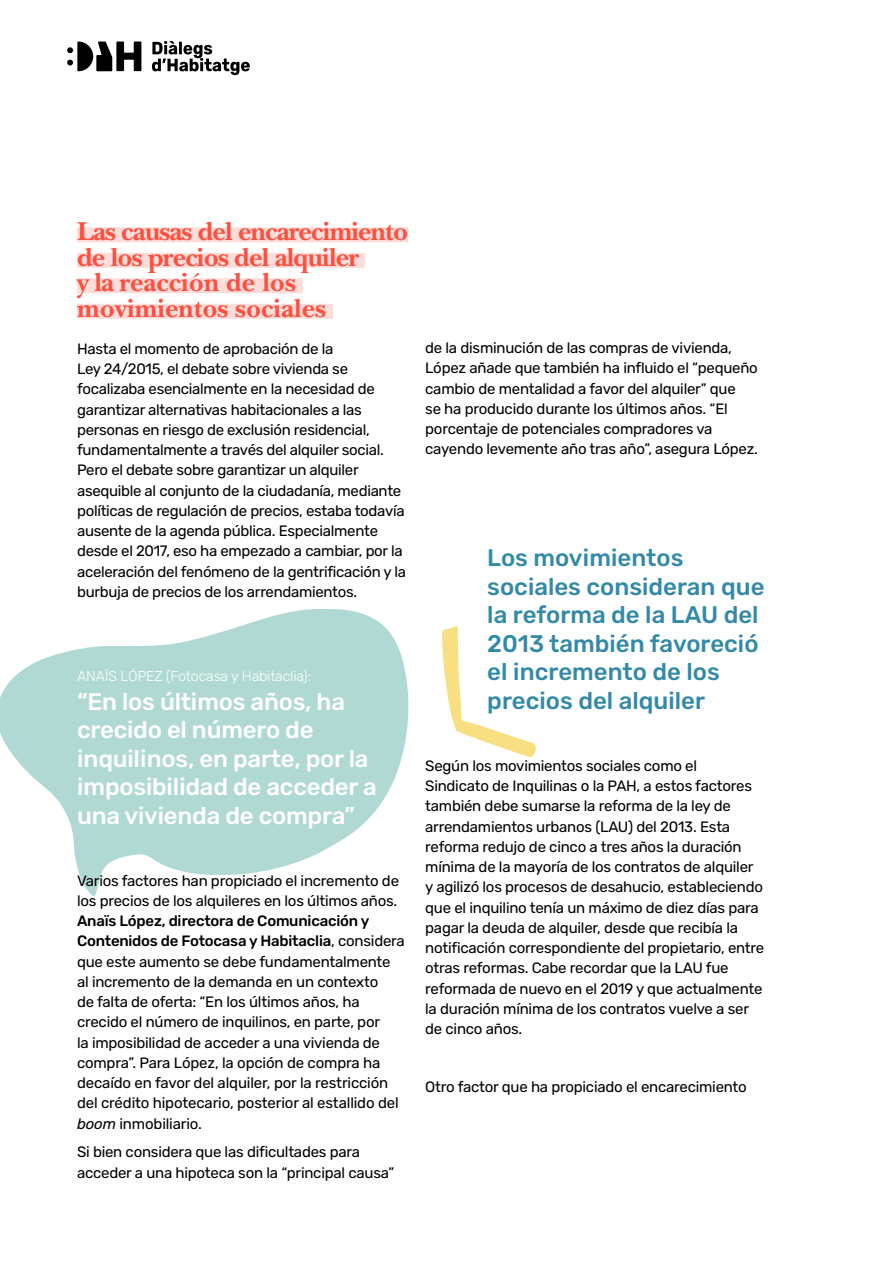
<style>
.page{position:relative;width:893px;height:1263px;background:#fff}
.page>*{position:absolute;margin:0;border:0;box-sizing:border-box;transform-origin:0 0}
.t1{font:700 27px/25.5px "New Baskerville";letter-spacing:-.03em;color:#fd5040}
.t2{font:500 24px/28.5px "Rubik";color:#338aa8}
.t3{font:500 24px/28.5px "Rubik";letter-spacing:-.01em;color:#fff}
.t4{font:15px/20.2px "Rubik";letter-spacing:-.015em;color:#000}
.t5{font:300 14.25px "Rubik";letter-spacing:-.01em;color:#fff}
.s1{font-weight:500}
.s2{font-style:italic}
</style>
<div class="page">
<svg style="left:67px;top:42px;width:74px;height:29px"></svg>
<svg style="left:152px;top:41px;width:98px;height:34px"></svg>
<svg style="left:0;top:609px;width:409px;height:288px;fill:#afd9d2"></svg>
<div style="left:77px;top:227px;width:331px;height:15px;background:#fedcd9"></div>
<div style="left:77px;top:253px;width:288px;height:15px;background:#fedcd9"></div>
<div style="left:77px;top:278px;width:226px;height:15px;background:#fedcd9"></div>
<div style="left:77px;top:304px;width:256px;height:15px;background:#fedcd9"></div>
<svg style="left:442px;top:626px;width:94px;height:131px"></svg>
<h1 class="t1" style="left:77px;top:219px;width:333px">Las causas del encarecimiento de los precios del alquiler<br>y la reacción de los movimientos sociales</h1>
<p class="t4" style="left:77px;top:339px;width:331px">Hasta el momento de aprobación de la<br>Ley 24/2015, el debate sobre vivienda se focalizaba esencialmente en la necesidad de garantizar alternativas habitacionales a las personas en riesgo de exclusión residencial, fundamentalmente a través del alquiler social.<br>Pero el debate sobre garantizar un alquiler asequible al conjunto de la ciudadanía, mediante políticas de regulación de precios, estaba todavía ausente de la agenda pública. Especialmente desde el 2017, eso ha empezado a cambiar, por la aceleración del fenómeno de la gentrificación y la burbuja de precios de los arrendamientos.</p>
<p class="t5" style="left:77px;top:668px;width:236px">ANAÏS LÓPEZ (Fotocasa y Habitaclia):</p>
<h2 class="t3" style="left:77px;top:688px;width:301px">“En los últimos años, ha crecido el número de inquilinos, en parte, por la imposibilidad de acceder a una vivienda de compra”</h2>
<p class="t4" style="left:77px;top:871px;width:323px">Varios factores han propiciado el incremento de los precios de los alquileres en los últimos años.</p>
<p class="t4" style="left:77px;top:911px;width:329px"><span class="s1">Anaïs López, directora de Comunicación y Contenidos de Fotocasa y Habitaclia</span>, considera que este aumento se debe fundamentalmente al incremento de la demanda en un contexto<br>de falta de oferta: “En los últimos años, ha crecido el número de inquilinos, en parte, por<br>la imposibilidad de acceder a una vivienda de compra”. Para López, la opción de compra ha decaído en favor del alquiler, por la restricción del crédito hipotecario, posterior al estallido del <span class="s2">boom</span> inmobiliario.</p>
<p class="t4" style="left:77px;top:1142px;width:319px">Si bien considera que las dificultades para acceder a una hipoteca son la “principal causa”</p>
<p class="t4" style="left:425px;top:338px;width:334px">de la disminución de las compras de vivienda, López añade que también ha influido el “pequeño cambio de mentalidad a favor del alquiler” que<br>se ha producido durante los últimos años. “El porcentaje de potenciales compradores va cayendo levemente año tras año”, asegura López.</p>
<h2 class="t2" style="left:487px;top:544px;width:279px">Los movimientos sociales consideran que la reforma de la LAU del<br>2013 también favoreció el incremento de los precios del alquiler</h2>
<p class="t4" style="left:425px;top:756px;width:341px">Según los movimientos sociales como el Sindicato de Inquilinas o la PAH, a estos factores también debe sumarse la reforma de la ley de arrendamientos urbanos (LAU) del 2013. Esta reforma redujo de cinco a tres años la duración mínima de la mayoría de los contratos de alquiler y agilizó los procesos de desahucio, estableciendo que el inquilino tenía un máximo de diez días para pagar la deuda de alquiler, desde que recibía la notificación correspondiente del propietario, entre otras reformas. Cabe recordar que la LAU fue reformada de nuevo en el 2019 y que actualmente la duración mínima de los contratos vuelve a ser de cinco años.</p>
<p class="t4" style="left:425px;top:1076px;width:323px">Otro factor que ha propiciado el encarecimiento</p>
</div>
